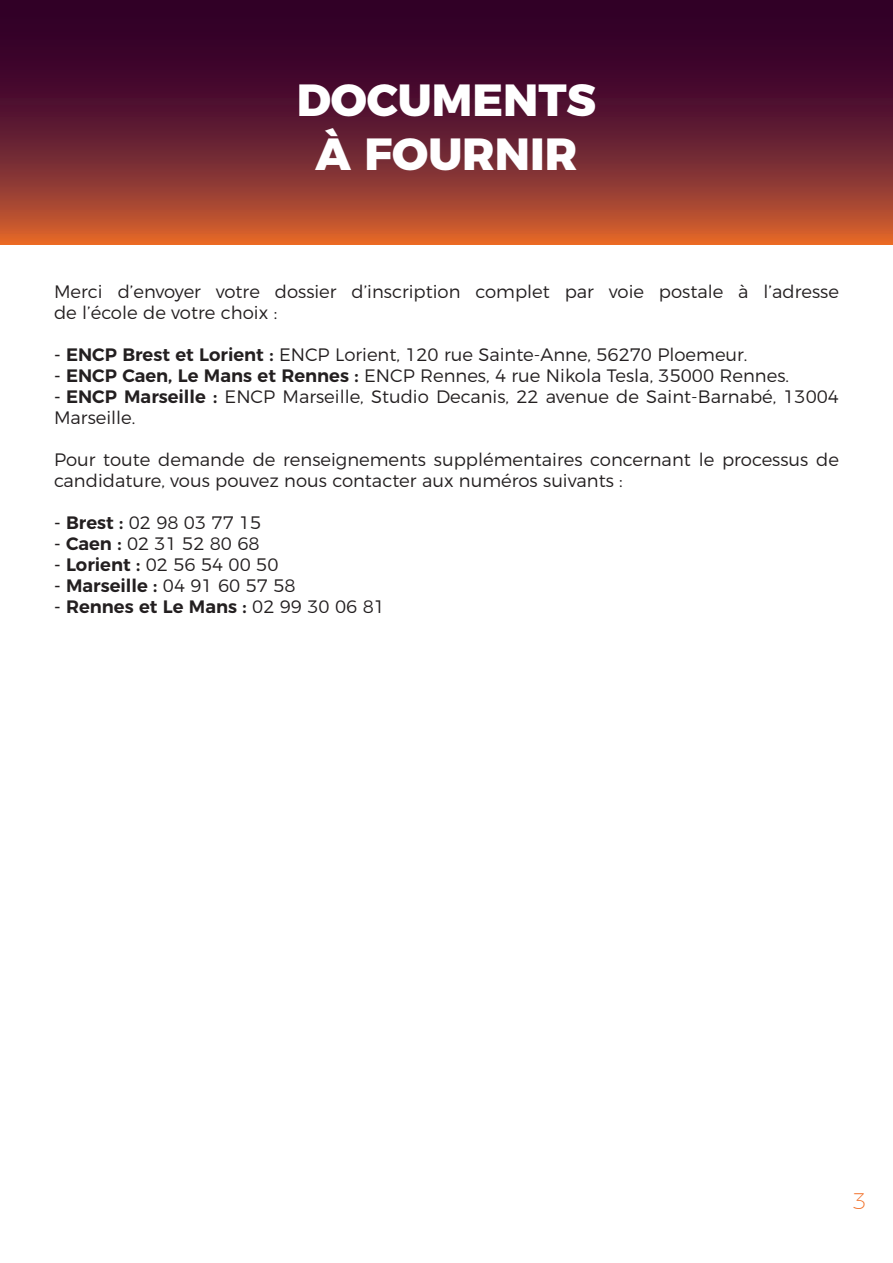
<style>
.page{position:relative;width:893px;height:1263px;background:#fff}
.page>*{position:absolute;margin:0;border:0;box-sizing:border-box;transform-origin:0 0}
.t1{font:800 45px/54px "Montserrat";color:#fff;text-align:center}
.t2{font:200 22.5px "Montserrat";color:#f16c22}
.t3{font:300 18px/21px "Montserrat";color:#231f20}
.t4{font:600 18px "Montserrat";color:#231f20}
.s1{font-weight:400}
.s2{font-weight:600}
.s3{font-weight:300}
</style>
<div class="page">
<svg style="left:0;top:0;width:893px;height:244px;background:#69212e"></svg>
<h1 class="t1" style="left:297px;top:69px;width:301px">DOCUMENTS<br>À FOURNIR</h1>
<p class="t3" style="left:54px;top:280px;width:786px">Merci d’envoyer votre dossier d’inscription complet par voie postale à l’adresse de l’école de votre choix :</p>
<p class="t3" style="left:54px;top:343px;width:695px"><span class="s1">-</span> <span class="s2">ENCP Brest et Lorient :</span> ENCP Lorient, 120 rue Sainte-Anne, 56270 Ploemeur.</p>
<p class="t3" style="left:54px;top:364px;width:737px"><span class="s1">-</span> <span class="s2">ENCP Caen, Le Mans et Rennes :</span> ENCP Rennes, 4 rue Nikola Tesla, 35000 Rennes.</p>
<p class="t3" style="left:54px;top:385px;width:786px"><span class="s1">-</span> <span class="s2">ENCP Marseille :</span> ENCP Marseille, Studio Decanis, 22 avenue de Saint-Barnabé, 13004<br>Marseille.</p>
<p class="t3" style="left:54px;top:448px;width:786px">Pour toute demande de renseignements supplémentaires concernant le processus de candidature, vous pouvez nous contacter aux numéros suivants :</p>
<p class="t3" style="left:54px;top:511px;width:209px"><span class="s1">-</span> <span class="s2">Brest :</span> 02 98 03 77 15</p>
<p class="t3" style="left:54px;top:532px;width:207px"><span class="s1">-</span> <span class="s2">Caen :</span> 02 31 52 80 68</p>
<p class="t3" style="left:54px;top:553px;width:226px"><span class="s1">-</span> <span class="s2">Lorient :</span> 02 56 54 00 50</p>
<p class="t4" style="left:54px;top:571px;width:243px"><span class="s1">-</span> Marseille : <span class="s3">04 91 60 57 58</span></p>
<p class="t4" style="left:54px;top:592px;width:332px"><span class="s1">-</span> Rennes et Le Mans : <span class="s3">02 99 30 06 81</span></p>
<p class="t2" style="left:853px;top:1184px;width:15px">3</p>
</div>
